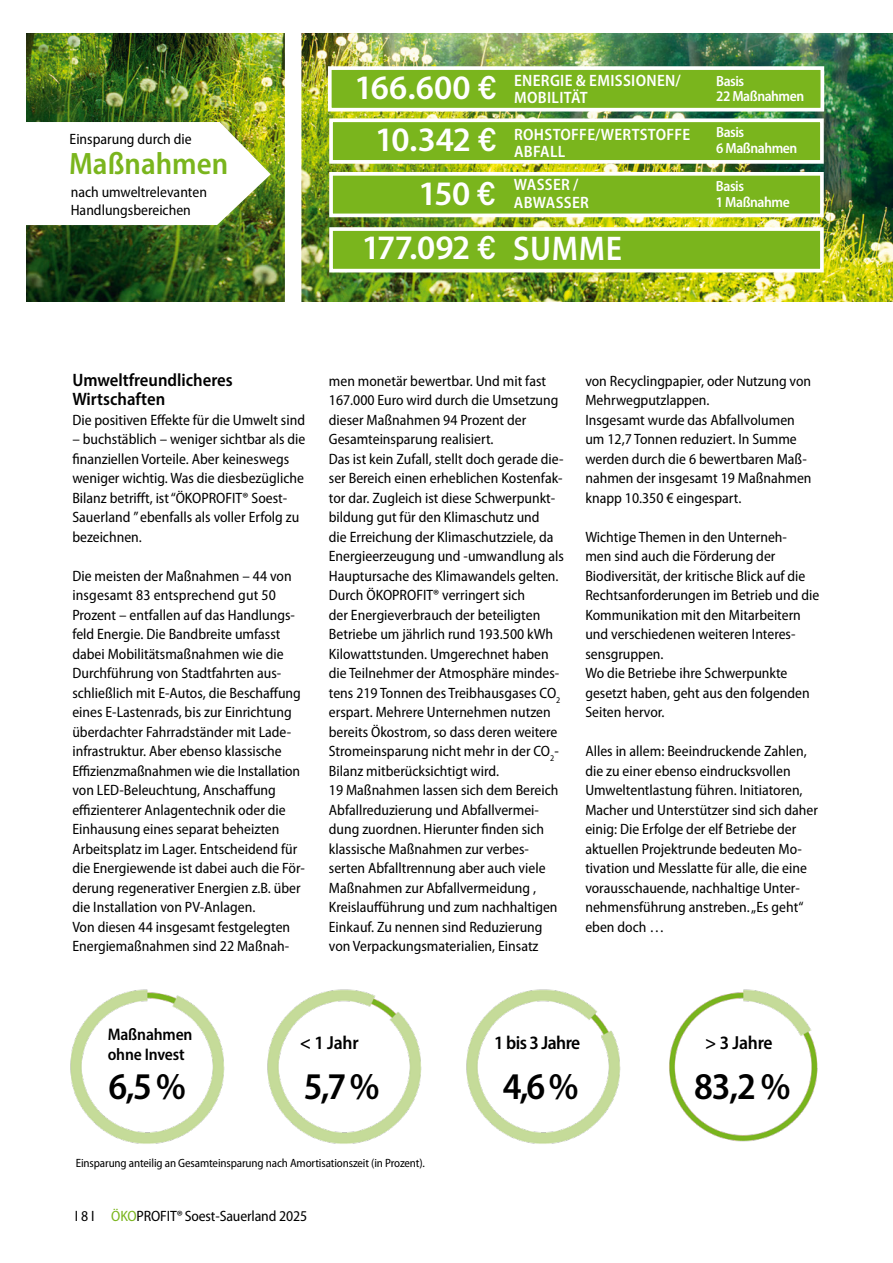
<style>
.page{position:relative;width:893px;height:1263px;background:#fff}
.page>*{position:absolute;margin:0;border:0;box-sizing:border-box;transform-origin:0 0}
.Fliesstext{font:600 semi-condensed 37.8px "Myriad Pro";color:#000}
.Headline_Innenseiten_Größe_von_24_-_48_P{font:600 semi-condensed 34.35px "Myriad Pro";letter-spacing:-.01em;color:#fff;scale:1.06 1}
.Headline_Innenseiten_Größe_von_24_-_48_P-2{font:600 semi-condensed 34.35px "Myriad Pro";letter-spacing:-.01em;color:#fff}
.t1{font:600 semi-condensed 31.05px "Myriad Pro";color:#7ab51d}
.Fliesstext-2{font:600 semi-condensed 18.9px "Myriad Pro";letter-spacing:-.02em;color:#000}
.t2{font:600 semi-condensed 18px/19.5px "Myriad Pro";color:#000}
.Fliesstext-3{font:600 semi-condensed 16.8px "Myriad Pro";letter-spacing:-.01em;color:#000}
.t3{font:600 semi-condensed 16.5px/17.2px "Myriad Pro";letter-spacing:.02em;color:#fff}
.t4{font:semi-condensed 15px/19.5px "Myriad Pro";color:#000}
.Hervorhebungen_12pt{font:600 semi-condensed 14.7px "Myriad Pro";letter-spacing:-.03em;color:#fff}
.Fliesstext-4{font:semi-condensed 12px "Myriad Pro";letter-spacing:-.01em;color:#000}
.s1{font-family:"ITC Franklin Gothic Std";font-weight:500;font-stretch:normal}
.s2{color:#7ab51d}
</style>
<div class="page">
<img style="left:26px;top:33px;width:867px;height:269px">
<div style="left:328px;top:66px;width:496px;height:46px;background:#7ab51d;border:4px solid #fff"></div>
<div style="left:329px;top:118px;width:495px;height:46px;background:#7ab51d;border:4px solid #fff"></div>
<div style="left:329px;top:172px;width:495px;height:45px;background:#7ab51d;border:4px solid #fff"></div>
<div style="left:329px;top:227px;width:495px;height:45px;background:#7ab51d;border:4px solid #fff"></div>
<svg style="left:26px;top:122px;width:245px;height:103px"></svg>
<div style="left:285px;top:20px;width:16px;height:307px;background:#fff"></div>
<img style="left:70px;top:989px;width:551px;height:155px">
<img style="left:669px;top:989px;width:149px;height:153px">
<hr style="left:892px;top:0;width:1px;height:301px;background:#7ab51d">
<p class="t4" style="left:70px;top:129px;width:124px">Einsparung durch die</p>
<p class="t4" style="left:71px;top:182px;width:138px">nach umweltrelevanten</p>
<p class="t4" style="left:71px;top:200px;width:122px">Handlungsbereichen</p>
<p class="t1" style="left:69px;top:144px;width:161px">Maßnahmen</p>
<p class="Headline_Innenseiten_Größe_von_24_-_48_P" style="left:354px;top:66px;width:135px">166.600 <span class="s1">€</span></p>
<p class="t3" style="left:514px;top:71px;width:168px">ENERGIE &amp; EMISSIONEN/<br>MOBILITÄT</p>
<p class="Headline_Innenseiten_Größe_von_24_-_48_P" style="left:375px;top:118px;width:116px">10.342 <span class="s1">€</span></p>
<p class="t3" style="left:514px;top:125px;width:178px">ROHSTOFFE/WERTSTOFFE</p>
<p class="t3" style="left:514px;top:142px;width:53px">ABFALL</p>
<p class="Headline_Innenseiten_Größe_von_24_-_48_P" style="left:418px;top:172px;width:74px">150 <span class="s1">€</span></p>
<p class="t3" style="left:514px;top:176px;width:66px">WASSER /</p>
<p class="t3" style="left:514px;top:193px;width:77px">ABWASSER</p>
<p class="Headline_Innenseiten_Größe_von_24_-_48_P" style="left:362px;top:226px;width:128px">177.092 <span class="s1">€</span></p>
<p class="Headline_Innenseiten_Größe_von_24_-_48_P-2" style="left:513px;top:227px;width:111px">SUMME</p>
<p class="Hervorhebungen_12pt" style="left:716px;top:71px;width:30px">Basis</p>
<p class="Hervorhebungen_12pt" style="left:716px;top:87px;width:90px">22 Maßnahmen</p>
<p class="Hervorhebungen_12pt" style="left:716px;top:123px;width:30px">Basis</p>
<p class="Hervorhebungen_12pt" style="left:716px;top:139px;width:83px">6 Maßnahmen</p>
<p class="Hervorhebungen_12pt" style="left:716px;top:177px;width:30px">Basis</p>
<p class="Hervorhebungen_12pt" style="left:716px;top:192px;width:75px">1 Maßnahme</p>
<p class="t2" style="left:72px;top:369px;width:162px">Umweltfreundlicheres<br>Wirtschaften</p>
<p class="t4" style="left:72px;top:410px;width:234px">Die positiven Effekte für die Umwelt sind</p>
<p class="t4" style="left:72px;top:429px;width:235px">– buchstäblich – weniger sichtbar als die finanziellen Vorteile. Aber keineswegs weniger wichtig. Was die diesbezügliche Bilanz betrifft, ist “ÖKOPROFIT® Soest-Sauerland ” ebenfalls als voller Erfolg zu bezeichnen.</p>
<p class="t4" style="left:72px;top:566px;width:234px">Die meisten der Maßnahmen – 44 von insgesamt 83 entsprechend gut 50<br>Prozent – entfallen auf das Handlungs&shy;feld Energie. Die Bandbreite umfasst dabei Mobilitätsmaßnahmen wie die Durchführung von Stadtfahrten aus&shy;schließlich mit E-Autos, die Beschaffung eines E-Lastenrads, bis zur Einrichtung überdachter Fahrradständer mit Lade&shy;infrastruktur. Aber ebenso klassische Effizienzmaßnahmen wie die Installation von LED-Beleuchtung, Anschaffung effizienterer Anlagentechnik oder die Einhausung eines separat beheizten Arbeitsplatz im Lager. Entscheidend für die Energiewende ist dabei auch die För&shy;derung regenerativer Energien z.B. über die Installation von PV-Anlagen.</p>
<p class="t4" style="left:72px;top:917px;width:219px">Von diesen 44 insgesamt festgelegten<br>Energiemaßnahmen sind 22 Maßnah-</p>
<p class="t4" style="left:329px;top:371px;width:231px">men monetär bewertbar. Und mit fast 167.000 Euro wird durch die Umsetzung dieser Maßnahmen 94 Prozent der Gesamteinsparung realisiert.</p>
<p class="t4" style="left:329px;top:449px;width:236px">Das ist kein Zufall, stellt doch gerade die&shy;ser Bereich einen erheblichen Kostenfak&shy;tor dar. Zugleich ist diese Schwerpunkt&shy;bildung gut für den Klimaschutz und<br>die Erreichung der Klimaschutzziele, da Energieerzeugung und -umwandlung als Hauptursache des Klimawandels gelten.</p>
<p class="t4" style="left:329px;top:585px;width:233px">Durch ÖKOPROFIT® verringert sich<br>der Energieverbrauch der beteiligten Betriebe um jährlich rund 193.500 kWh Kilowattstunden. Umgerechnet haben die Teilnehmer der Atmosphäre mindes&shy;tens 219 Tonnen des Treibhausgases CO<sub>2 </sub>erspart. Mehrere Unternehmen nutzen bereits Ökostrom, so dass deren weitere Stromeinsparung nicht mehr in der CO<sub>2</sub>- Bilanz mitberücksichtigt wird.<br>19 Maßnahmen lassen sich dem Bereich Abfallreduzierung und Abfallvermei&shy;dung zuordnen. Hierunter finden sich klassische Maßnahmen zur verbes&shy;serten Abfalltrennung aber auch viele Maßnahmen zur Abfallvermeidung , Kreislaufführung und zum nachhaltigen Einkauf. Zu nennen sind Reduzierung von Verpackungsmaterialien, Einsatz</p>
<p class="t4" style="left:585px;top:371px;width:227px">von Recyclingpapier, oder Nutzung von<br>Mehrwegputzlappen.</p>
<p class="t4" style="left:585px;top:410px;width:228px">Insgesamt wurde das Abfallvolumen um 12,7 Tonnen reduziert. In Summe werden durch die 6 bewertbaren Maß&shy;nahmen der insgesamt 19 Maßnahmen knapp 10.350 € eingespart.</p>
<p class="t4" style="left:585px;top:527px;width:236px">Wichtige Themen in den Unterneh-<br>men sind auch die Förderung der Biodiversität, der kritische Blick auf die Rechtsanforderungen im Betrieb und die Kommunikation mit den Mitarbeitern und verschiedenen weiteren Interes&shy;sensgruppen.</p>
<p class="t4" style="left:585px;top:663px;width:226px">Wo die Betriebe ihre Schwerpunkte gesetzt haben, geht aus den folgenden<br>Seiten hervor.</p>
<p class="t4" style="left:585px;top:741px;width:234px">Alles in allem: Beeindruckende Zahlen, die zu einer ebenso eindrucksvollen Umweltentlastung führen. Initiatoren, Macher und Unterstützer sind sich daher einig: Die Erfolge der elf Betriebe der aktuellen Projektrunde bedeuten Mo&shy;tivation und Messlatte für alle, die eine vorausschauende, nachhaltige Unter&shy;nehmensführung anstreben. „Es geht“ eben doch …</p>
<p class="Fliesstext-3" style="left:108px;top:1024px;width:86px">Maßnahmen</p>
<p class="Fliesstext-3" style="left:108px;top:1044px;width:78px">ohne Invest</p>
<p class="Fliesstext-2" style="left:300px;top:1030px;width:60px">&lt; 1 Jahr</p>
<p class="Fliesstext-2" style="left:494px;top:1030px;width:87px">1 bis 3 Jahre</p>
<p class="Fliesstext-2" style="left:705px;top:1030px;width:69px">&gt; 3 Jahre</p>
<p class="Fliesstext" style="left:109px;top:1063px;width:79px">6,5 %</p>
<p class="Fliesstext" style="left:304px;top:1063px;width:77px">5,7 %</p>
<p class="Fliesstext" style="left:503px;top:1063px;width:77px">4,6 %</p>
<p class="Fliesstext" style="left:694px;top:1063px;width:98px">83,2 %</p>
<p class="Fliesstext-4" style="left:76px;top:1156px;width:351px">Einsparung anteilig an Gesamteinsparung nach Amortisationszeit (in Prozent).</p>
<p class="t4" style="left:75px;top:1206px;width:234px">I 8 I <span class="s2">ÖKO</span>PROFIT® Soest-Sauerland 2025</p>
</div>
